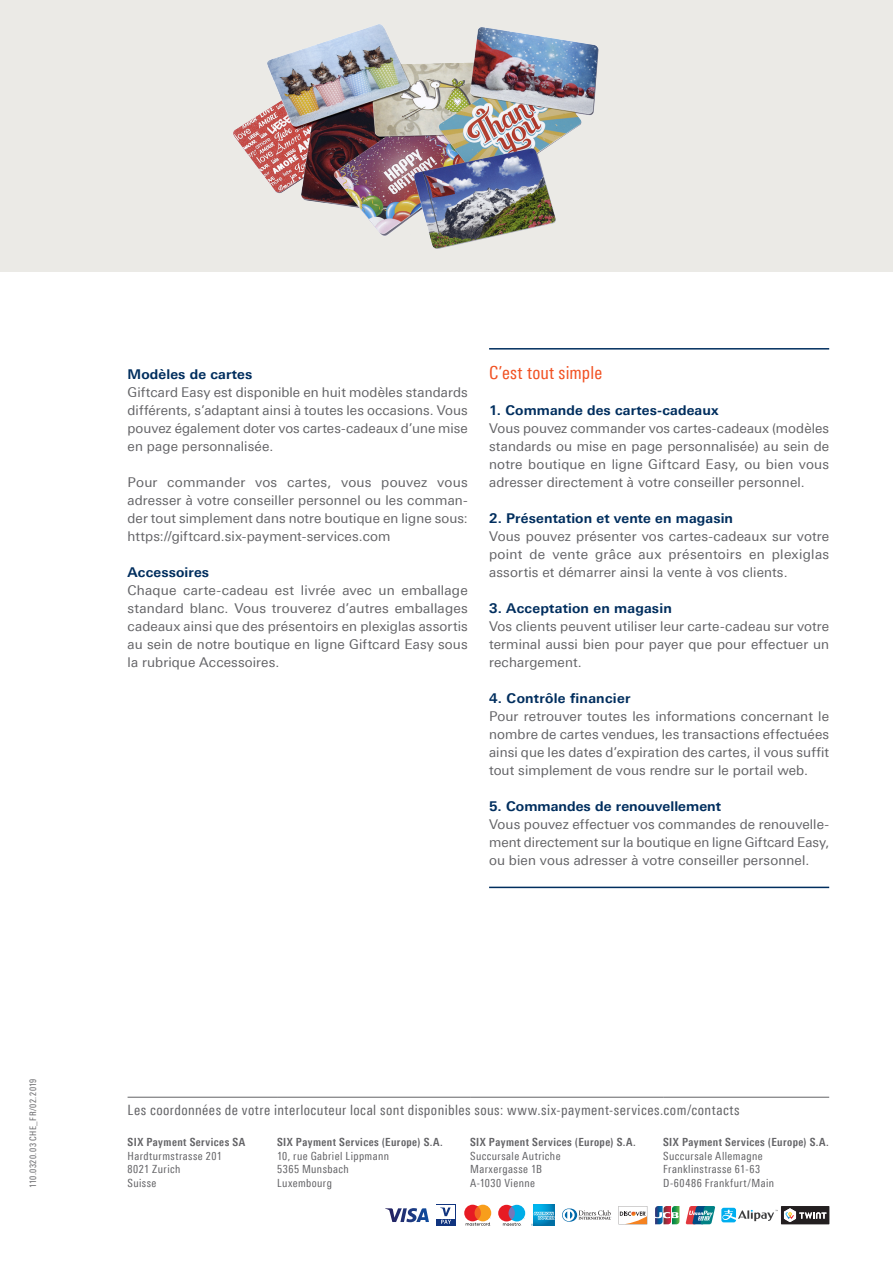
<style>
.page{position:relative;width:893px;height:1263px;background:#fff}
.page>*{position:absolute;margin:0;border:0;box-sizing:border-box;transform-origin:0 0}
.t1{font:18px "Linotype Univers 420 Cn";letter-spacing:.005em;color:#f15122}
.t2{font:14.25px "Linotype Univers 420 Cn";letter-spacing:.03em;color:#636366}
.t3{font:13.5px/18px "Linotype Univers 430";letter-spacing:.01em;color:#636366;text-align:justify}
.t4{font:700 13.5px "Linotype Univers 630";letter-spacing:.01em;color:#002e5e}
.t5{font:11.25px/13.5px "Linotype Univers 420 Cn";letter-spacing:.035em;color:#636366}
.t6{font:700 11.25px "Linotype Univers 620 Cn";letter-spacing:.04em;color:#636366}
.t7{font:9px "Linotype Univers 420 Cn";letter-spacing:.055em;color:#636366}
</style>
<div class="page">
<hr style="left:489px;top:348px;width:340px;height:2px;background:#002e5e">
<hr style="left:489px;top:887px;width:340px;height:1px;background:#002e5e">
<img style="left:534px;top:1204px;width:21px;height:8px">
<svg style="left:531px;top:1212px;width:24px;height:14px"></svg>
<svg style="left:655px;top:1206px;width:24px;height:18px"></svg>
<svg style="left:385px;top:1208px;width:44px;height:14px"></svg>
<svg style="left:562px;top:1208px;width:49px;height:14px"></svg>
<svg style="left:686px;top:1206px;width:29px;height:18px"></svg>
<div style="left:436px;top:1204px;width:20px;height:22px;background:#10347f"></div>
<div style="left:437px;top:1205px;width:18px;height:13px;background:#fff"></div>
<svg style="left:440px;top:1207px;width:11px;height:17px"></svg>
<svg style="left:464px;top:1205px;width:27px;height:21px"></svg>
<svg style="left:498px;top:1205px;width:27px;height:21px"></svg>
<svg style="left:721px;top:1206px;width:108px;height:18px"></svg>
<svg style="left:619px;top:1206px;width:28px;height:18px"></svg>
<div style="left:0;top:0;width:893px;height:271px;background:#ebeae6"></div>
<img style="left:233px;top:24px;width:366px;height:225px">
<hr style="left:128px;top:1097px;width:149px;height:1px;background:#636366">
<hr style="left:277px;top:1097px;width:193px;height:1px;background:#636366">
<hr style="left:470px;top:1097px;width:193px;height:1px;background:#636366">
<hr style="left:663px;top:1097px;width:166px;height:1px;background:#636366">
<p class="t7" style="left:28px;top:1188px;width:110px;rotate:-90deg">110.0320.03 CHE_FR/02.2019</p>
<p class="t4" style="left:128px;top:366px;width:126px">Modèles de cartes</p>
<p class="t3" style="left:128px;top:383px;width:342px">Giftcard Easy est disponible en huit modèles standards différents, s’adaptant ainsi à toutes les occasions. Vous pouvez également doter vos cartes-cadeaux d’une mise en page personnalisée.</p>
<p class="t3" style="left:128px;top:473px;width:342px">Pour commander vos cartes, vous pouvez vous adresser à votre conseiller personnel ou les comman&shy;der tout simplement dans notre boutique en ligne sous: https://giftcard.six-payment-services.com</p>
<p class="t4" style="left:128px;top:564px;width:83px">Accessoires</p>
<p class="t3" style="left:128px;top:581px;width:342px">Chaque carte-cadeau est livrée avec un emballage standard blanc. Vous trouverez d’autres emballages cadeaux ainsi que des présentoirs en plexiglas assortis au sein de notre boutique en ligne Giftcard Easy sous la rubrique Accessoires.</p>
<h1 class="t1" style="left:489px;top:362px;width:115px">C’est tout simple</h1>
<p class="t4" style="left:489px;top:402px;width:231px">1. Commande des cartes-cadeaux</p>
<p class="t3" style="left:489px;top:419px;width:342px">Vous pouvez commander vos cartes-cadeaux (modèles standards ou mise en page personnalisée) au sein de notre boutique en ligne Giftcard Easy, ou bien vous adresser directement à votre conseiller personnel.</p>
<p class="t4" style="left:489px;top:510px;width:245px">2. Présentation et vente en magasin</p>
<p class="t3" style="left:489px;top:527px;width:342px">Vous pouvez présenter vos cartes-cadeaux sur votre point de vente grâce aux présentoirs en plexiglas assortis et démarrer ainsi la vente à vos clients.</p>
<p class="t4" style="left:489px;top:600px;width:184px">3. Acceptation en magasin</p>
<p class="t3" style="left:489px;top:617px;width:342px">Vos clients peuvent utiliser leur carte-cadeau sur votre terminal aussi bien pour payer que pour effectuer un rechargement.</p>
<p class="t4" style="left:489px;top:690px;width:143px">4. Contrôle financier</p>
<p class="t3" style="left:489px;top:707px;width:342px">Pour retrouver toutes les informations concernant le nombre de cartes vendues, les transactions effectuées ainsi que les dates d’expiration des cartes, il vous suffit tout simplement de vous rendre sur le portail web.</p>
<p class="t4" style="left:489px;top:798px;width:234px">5. Commandes de renouvellement</p>
<p class="t3" style="left:489px;top:815px;width:342px">Vous pouvez effectuer vos commandes de renouvelle&shy;ment directement sur la boutique en ligne Giftcard Easy, ou bien vous adresser à votre conseiller personnel.</p>
<p class="t2" style="left:128px;top:1101px;width:614px">Les coordonnées de votre interlocuteur local sont disponibles sous: www.six-payment-services.com/contacts</p>
<p class="t6" style="left:128px;top:1136px;width:119px">SIX Payment Services SA</p>
<p class="t5" style="left:128px;top:1149px;width:96px">Hardturmstrasse 201<br>8021 Zurich<br>Suisse</p>
<p class="t6" style="left:277px;top:1136px;width:167px">SIX Payment Services (Europe) S.A.</p>
<p class="t5" style="left:277px;top:1149px;width:114px">10, rue Gabriel Lippmann<br>5365 Munsbach<br>Luxembourg</p>
<p class="t6" style="left:470px;top:1136px;width:167px">SIX Payment Services (Europe) S.A.</p>
<p class="t5" style="left:470px;top:1149px;width:92px">Succursale Autriche<br>Marxergasse 1B<br>A-1030 Vienne</p>
<p class="t6" style="left:663px;top:1136px;width:167px">SIX Payment Services (Europe) S.A.</p>
<p class="t5" style="left:663px;top:1149px;width:113px">Succursale Allemagne<br>Franklinstrasse 61-63<br>D-60486 Frankfurt/Main</p>
</div>
